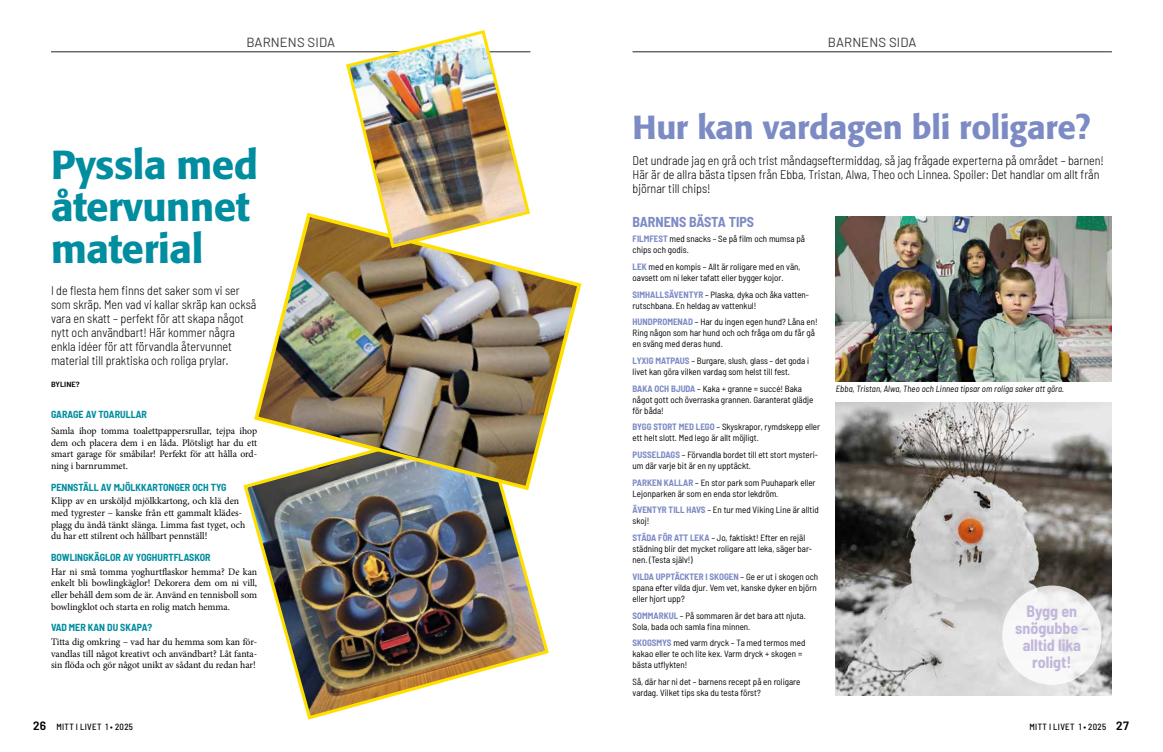
<style>
.page{position:relative;width:1163px;height:752px;background:#fff}
.page>*{position:absolute;margin:0;border:0;box-sizing:border-box;transform-origin:0 0}
.t1{font:500 40px/42px "Formata";letter-spacing:-.01em;color:#008da0}
.t2{font:500 33px "Formata";letter-spacing:-.01em;color:#7d8bc5}
.t3{font:700 semi-condensed 16px/17px "Barlow";color:#c3b7db;text-align:center}
.t4{font:700 semi-condensed 14px "Barlow";color:#7d8bc5}
.t5{font:13.2px "Barlow";letter-spacing:.01em;color:#3c3c3b}
.t6{font:300 semi-condensed 12.5px/14px "Barlow";color:#000}
.t7{font:10px/11.7px "Minion Pro";color:#000;text-align:justify}
.t8{font:700 semi-condensed 10px "Barlow";color:#008da0}
.t9{font:semi-condensed 9px/11px "Barlow";color:#000}
.t10{font:italic semi-condensed 9px "Barlow";letter-spacing:.01em;color:#000}
.t11{font:500 semi-condensed 9px "Barlow";letter-spacing:.04em;color:#000}
.t12{font:600 semi-condensed 7.5px "Barlow";color:#000;scale:1.15 1}
.s1{font-weight:700;color:#7d8bc5}
.s2{font-weight:600;font-size:12px}
</style>
<div class="page">
<img style="left:243px;top:483px;width:306px;height:237px">
<img style="left:835px;top:216px;width:276px;height:165px">
<img style="left:835px;top:402px;width:276px;height:292px">
<svg style="left:1002px;top:585px;width:99px;height:99px"></svg>
<hr style="left:51px;top:51px;width:479px;height:1px;background:#000">
<hr style="left:632px;top:51px;width:479px;height:1px;background:#000">
<img style="left:252px;top:212px;width:330px;height:280px">
<img style="left:344px;top:30px;width:188px;height:220px">
<h3 class="t5" style="left:246px;top:33px;width:90px">BARNENS SIDA</h3>
<h3 class="t5" style="left:827px;top:33px;width:90px">BARNENS SIDA</h3>
<h1 class="t1" style="left:51px;top:143px;width:208px">Pyssla med återvunnet material</h1>
<p class="t6" style="left:51px;top:283px;width:207px">I de flesta hem finns det saker som vi ser som skräp. Men vad vi kallar skräp kan också vara en skatt – perfekt för att skapa något nytt och användbart! Här kommer några enkla idéer för att förvandla återvunnet material till praktiska och roliga prylar.</p>
<p class="t12" style="left:51px;top:379px;width:26px">BYLINE?</p>
<p class="t8" style="left:51px;top:406px;width:97px">GARAGE AV TOARULLAR</p>
<p class="t7" style="left:51px;top:425px;width:208px">Samla ihop tomma toalettpappersrullar, tejpa ihop dem och placera dem i en låda. Plötsligt har du ett smart garage för småbilar! Perfekt för att hålla ord&shy;ning i barnrummet.</p>
<p class="t8" style="left:51px;top:479px;width:177px">PENNSTÄLL AV MJÖLKKARTONGER OCH TYG</p>
<p class="t7" style="left:51px;top:495px;width:196px;text-align:left">Klipp av en ursköljd mjölkkartong, och klä den med tygrester – kanske från ett gammalt klädes&shy;plagg du ändå tänkt slänga. Limma fast tyget, och du har ett stilrent och hållbart pennställ!</p>
<p class="t8" style="left:51px;top:550px;width:161px">BOWLINGKÄGLOR AV YOGHURTFLASKOR</p>
<p class="t7" style="left:51px;top:565px;width:208px">Har ni små tomma yoghurtflaskor hemma? De kan enkelt bli bowlingkäglor! Dekorera dem om ni vill, eller behåll dem som de är. Använd en tennisboll som bowlingklot och starta en rolig match hemma.</p>
<p class="t8" style="left:51px;top:620px;width:103px">VAD MER KAN DU SKAPA?</p>
<p class="t7" style="left:51px;top:635px;width:208px">Titta dig omkring – vad har du hemma som kan för&shy;vandlas till något kreativt och användbart? Låt fanta&shy;sin flöda och gör något unikt av sådant du redan har!</p>
<h2 class="t2" style="left:632px;top:107px;width:459px">Hur kan vardagen bli roligare?</h2>
<h3 class="t6" style="left:632px;top:153px;width:473px">Det undrade jag en grå och trist måndagseftermiddag, så jag frågade experterna på området – barnen!<br>Här är de allra bästa tipsen från Ebba, Tristan, Alwa, Theo och Linnea. Spoiler: Det handlar om allt från björnar till chips!</h3>
<h3 class="t4" style="left:632px;top:211px;width:123px">BARNENS BÄSTA TIPS</h3>
<p class="t9" style="left:632px;top:232px;width:174px"><span class="s1">FILMFEST</span> med snacks – Se på film och mumsa på chips och godis.</p>
<p class="t9" style="left:632px;top:260px;width:169px"><span class="s1">LEK</span> med en kompis – Allt är roligare med en vän, oavsett om ni leker tafatt eller bygger kojor.</p>
<p class="t9" style="left:632px;top:288px;width:178px"><span class="s1">SIMHALLSÄVENTYR</span> – Plaska, dyka och åka vatten&shy;rutschbana. En heldag av vattenkul!</p>
<p class="t9" style="left:632px;top:315px;width:186px"><span class="s1">HUNDPROMENAD</span> – Har du ingen egen hund? Låna en!<br>Ring någon som har hund och och fråga om du får gå en sväng med deras hund.</p>
<p class="t9" style="left:632px;top:354px;width:178px"><span class="s1">LYXIG MATPAUS</span> – Burgare, slush, glass – det goda i livet kan göra vilken vardag som helst till fest.</p>
<p class="t9" style="left:632px;top:382px;width:182px"><span class="s1">BAKA OCH BJUDA</span> – Kaka + granne = succé! Baka något gott och överraska grannen. Garanterat glädje för båda!</p>
<p class="t9" style="left:632px;top:420px;width:189px"><span class="s1">BYGG STORT MED LEGO</span> – Skyskrapor, rymdskepp eller ett helt slott. Med lego är allt möjligt.</p>
<p class="t9" style="left:632px;top:448px;width:187px"><span class="s1">PUSSELDAGS</span> – Förvandla bordet till ett stort mysteri&shy;um där varje bit är en ny upptäckt.</p>
<p class="t9" style="left:632px;top:476px;width:184px"><span class="s1">PARKEN KALLAR</span> – En stor park som Puuhapark eller<br>Lejonparken är som en enda stor lekdröm.</p>
<p class="t9" style="left:632px;top:503px;width:188px"><span class="s1">ÄVENTYR TILL HAVS</span> – En tur med Viking Line är alltid skoj!</p>
<p class="t9" style="left:632px;top:531px;width:181px"><span class="s1">STÄDA FÖR ATT LEKA</span> – Jo, faktiskt! Efter en rejäl städning blir det mycket roligare att leka, säger bar&shy;nen. (Testa själv!)</p>
<p class="t9" style="left:632px;top:570px;width:187px"><span class="s1">VILDA UPPTÄCKTER I SKOGEN</span> – Ge er ut i skogen och spana efter vilda djur. Vem vet, kanske dyker en björn eller hjort upp?</p>
<p class="t9" style="left:632px;top:608px;width:175px"><span class="s1">SOMMARKUL</span> – På sommaren är det bara att njuta.<br>Sola, bada och samla fina minnen.</p>
<p class="t9" style="left:632px;top:636px;width:174px"><span class="s1">SKOGSMYS</span> med varm dryck – Ta med termos med kakao eller te och lite kex. Varm dryck + skogen = bästa utflykten!</p>
<p class="t9" style="left:632px;top:675px;width:169px">Så, där har ni det – barnens recept på en roligare vardag. Vilket tips ska du testa först?</p>
<p class="t10" style="left:835px;top:381px;width:230px">Ebba, Tristan, Alwa, Theo och Linnea tipsar om roliga saker att göra.</p>
<h3 class="t3" style="left:1015px;top:601px;width:75px">Bygg en snögubbe – alltid lika roligt!</h3>
<p class="t11" style="left:33px;top:719px;width:101px"><span class="s2">26</span> MITT I LIVET 1 • 2025</p>
<p class="t11" style="left:1029px;top:719px;width:101px">MITT I LIVET 1 • 2025 <span class="s2">27</span></p>
</div>
